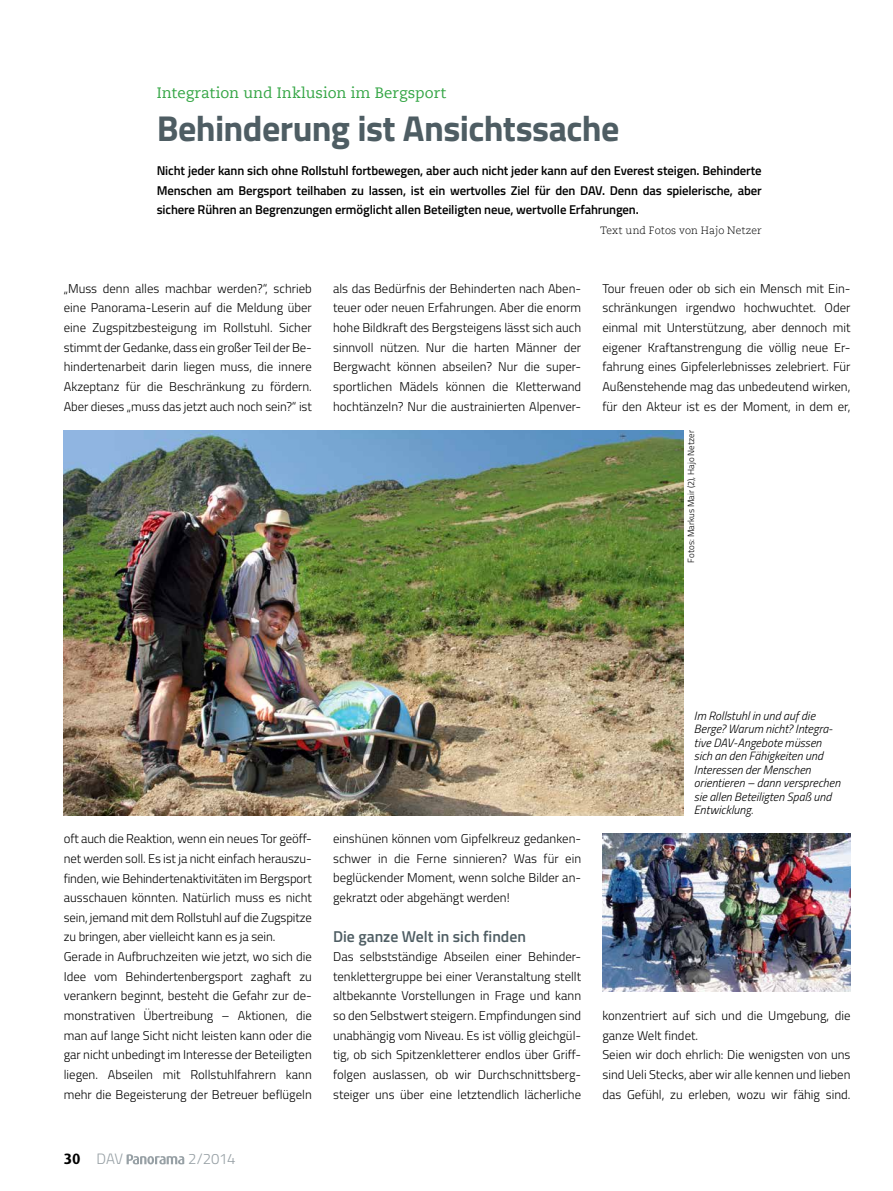
<style>
.page{position:relative;width:893px;height:1191px;background:#fff}
.page>*{position:absolute;margin:0;border:0;box-sizing:border-box;transform-origin:0 0}
.t1{font:700 36px "Titillium";letter-spacing:-.015em;color:#4e5d63}
.t2{font:600 15.75px "Titillium";color:#4e5d63}
.t3{font:15px "Caecilia LT Std";letter-spacing:.005em;color:#33a544}
.t4{font:300 15px "Titillium";letter-spacing:-.02em;color:#97a0a5}
.t5{font:300 12.75px/19.6px "Titillium";color:#000;text-align:justify}
.t6{font:600 12.75px/19.6px "Titillium";letter-spacing:-.01em;color:#000;text-align:justify}
.t7{font:italic 300 12px/13.5px "Titillium";letter-spacing:.005em;color:#000}
.t8{font:300 10.5px "Caecilia LT Std";letter-spacing:.01em;color:#000}
.t9{font:300 9px "Titillium";color:#000}
.s1{font-family:"Dax";font-weight:700;color:#000}
</style>
<div class="page">
<svg style="left:127px;top:1154px;width:57px;height:10px"></svg>
<img style="left:64px;top:430px;width:619px;height:385px">
<img style="left:602px;top:833px;width:248px;height:159px">
<p class="t3" style="left:157px;top:84px;width:291px">Integration und Inklusion im Bergsport</p>
<h1 class="t1" style="left:157px;top:101px;width:464px">Behinderung ist Ansichtssache</h1>
<p class="t6" style="left:157px;top:160px;width:607px">Nicht jeder kann sich ohne Rollstuhl fortbewegen, aber auch nicht jeder kann auf den Everest steigen. Behinderte Menschen am Bergsport teilhaben zu lassen, ist ein wertvolles Ziel für den DAV. Denn das spielerische, aber sichere Rühren an Begrenzungen ermöglicht allen Beteiligten neue, wertvolle Erfahrungen.</p>
<p class="t8" style="left:600px;top:224px;width:163px">Text und Fotos von Hajo Netzer</p>
<p class="t5" style="left:64px;top:278px;width:250px">„Muss denn alles machbar werden?“, schrieb eine Panorama-Leserin auf die Meldung über eine Zugspitzbesteigung im Rollstuhl. Sicher stimmt der Gedanke, dass ein großer Teil der Be&shy;hindertenarbeit darin liegen muss, die innere Akzeptanz für die Beschränkung zu fördern.<br>Aber dieses „muss das jetzt auch noch sein?“ ist</p>
<p class="t5" style="left:333px;top:278px;width:250px">als das Bedürfnis der Behinderten nach Aben&shy;teuer oder neuen Erfahrungen. Aber die enorm hohe Bildkraft des Bergsteigens lässt sich auch sinnvoll nützen. Nur die harten Männer der Bergwacht können abseilen? Nur die super&shy;sportlichen Mädels können die Kletterwand hochtänzeln? Nur die austrainierten Alpenver-</p>
<p class="t5" style="left:602px;top:278px;width:250px">Tour freuen oder ob sich ein Mensch mit Ein&shy;schränkungen irgendwo hochwuchtet. Oder einmal mit Unterstützung, aber dennoch mit eigener Kraftanstrengung die völlig neue Er&shy;fahrung eines Gipfelerlebnisses zelebriert. Für Außenstehende mag das unbedeutend wirken, für den Akteur ist es der Moment, in dem er,</p>
<p class="t9" style="left:684px;top:562px;width:134px;rotate:-90deg">Fotos: Markus Mair (2), Hajo Netzer</p>
<p class="t5" style="left:64px;top:828px;width:250px;text-align:left">oft auch die Reaktion, wenn ein neues Tor geöff&shy;net werden soll. Es ist ja nicht einfach herauszu&shy;finden, wie Behindertenaktivitäten im Bergsport ausschauen könnten. Natürlich muss es nicht sein, jemand mit dem Rollstuhl auf die Zugspitze zu bringen, aber vielleicht kann es ja sein.<br>Gerade in Aufbruchzeiten wie jetzt, wo sich die Idee vom Behindertenbergsport zaghaft zu verankern beginnt, besteht die Gefahr zur de&shy;monstrativen Übertreibung – Aktionen, die man auf lange Sicht nicht leisten kann oder die gar nicht unbedingt im Interesse der Beteiligten liegen. Abseilen mit Rollstuhlfahrern kann mehr die Begeisterung der Betreuer beflügeln</p>
<p class="t4" style="left:64px;top:1148px;width:61px"><span class="s1">30</span> DAV</p>
<p class="t4" style="left:188px;top:1148px;width:49px">2/2014</p>
<p class="t5" style="left:333px;top:828px;width:250px">einshünen können vom Gipfelkreuz gedanken&shy;schwer in die Ferne sinnieren? Was für ein beglückender Moment, wenn solche Bilder an&shy;gekratzt oder abgehängt werden!</p>
<p class="t2" style="left:333px;top:924px;width:194px">Die ganze Welt in sich finden</p>
<p class="t5" style="left:333px;top:946px;width:250px">Das selbstständige Abseilen einer Behinder&shy;tenklettergruppe bei einer Veranstaltung stellt altbekannte Vorstellungen in Frage und kann so den Selbstwert steigern. Empfindungen sind unabhängig vom Niveau. Es ist völlig gleichgül&shy;tig, ob sich Spitzenkletterer endlos über Griff&shy;folgen auslassen, ob wir Durchschnittsberg&shy;steiger uns über eine letztendlich lächerliche</p>
<p class="t7" style="left:694px;top:708px;width:148px">Im Rollstuhl in und auf die<br>Berge? Warum nicht? Integra&shy;tive DAV-Angebote müssen sich an den Fähigkeiten und<br>Interessen der Menschen orientieren – dann versprechen sie allen Beteiligten Spaß und<br>Entwicklung.</p>
<p class="t5" style="left:602px;top:1005px;width:250px;text-align:left">konzentriert auf sich und die Umgebung, die ganze Welt findet.<br>Seien wir doch ehrlich: Die wenigsten von uns sind Ueli Stecks, aber wir alle kennen und lieben das Gefühl, zu erleben, wozu wir fähig sind.</p>
</div>
